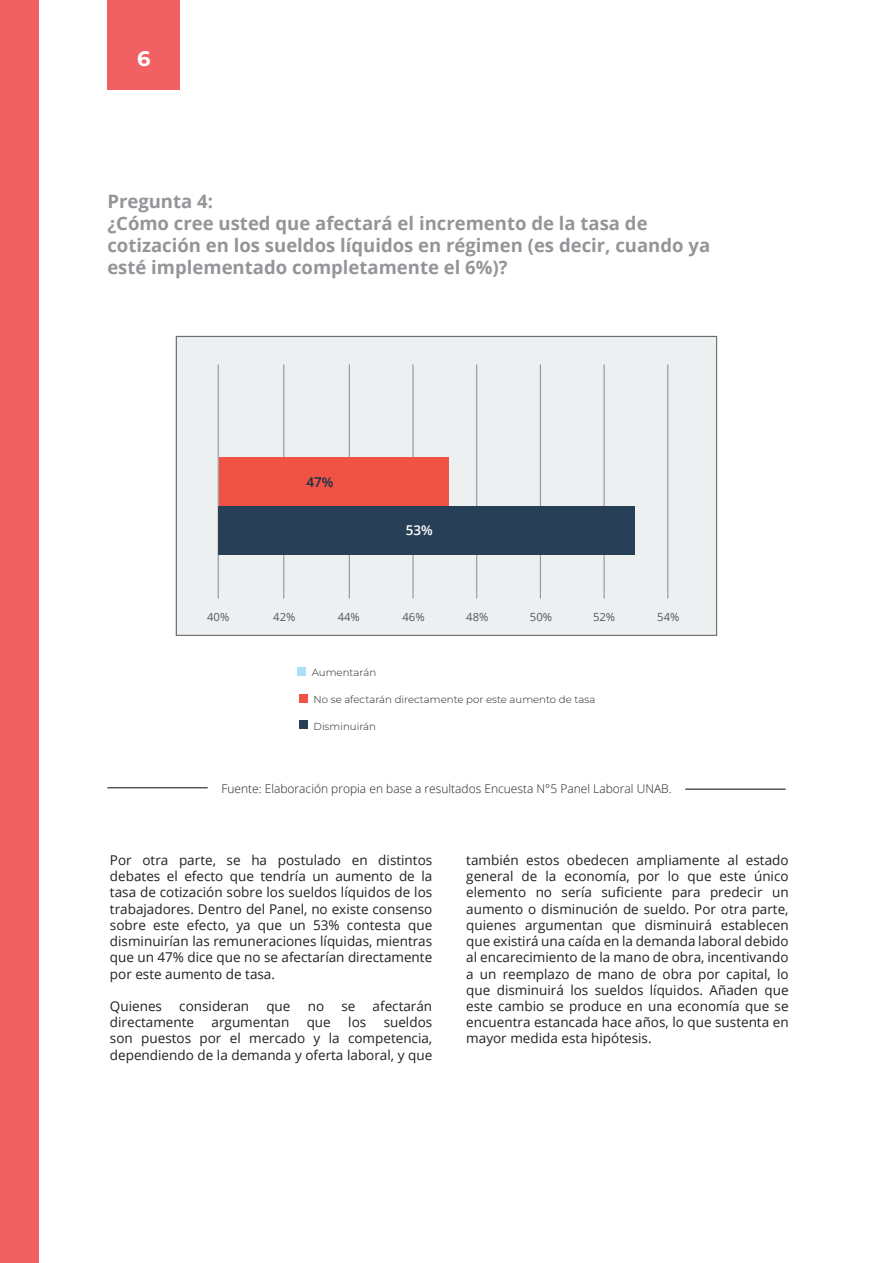
<style>
.page{position:relative;width:893px;height:1263px;background:#fff}
.page>*{position:absolute;margin:0;border:0;box-sizing:border-box;transform-origin:0 0}
.t1{font:700 21px "Montserrat";color:#fff}
.t2{font:700 18.45px/22.2px "Open Sans";color:#939598}
.t3{font:13.5px/16.2px "Open Sans";color:#231f20;text-align:justify}
.t4{font:600 13.5px "Open Sans";color:#16304b}
.t5{font:600 13.5px "Open Sans";color:#fff}
.t6{font:300 12px "Open Sans";color:#231f20}
.t7{font:11.25px "Open Sans";color:#57585a}
.t8{font:300 10.2px "Montserrat";color:#231f20}
</style>
<div class="page">
<div style="left:107px;top:0;width:73px;height:90px;background:#f16163"></div>
<div style="left:0;top:0;width:38px;height:1263px;background:#f16163"></div>
<div style="left:298px;top:667px;width:8px;height:9px;background:#ace0f7"></div>
<div style="left:299px;top:694px;width:9px;height:9px;background:#f05343"></div>
<div style="left:299px;top:721px;width:9px;height:8px;background:#283f58"></div>
<div style="left:176px;top:336px;width:541px;height:300px;background:#edf0f1"></div>
<div style="left:176px;top:336px;width:541px;height:300px;border:1px solid #6c6d70"></div>
<hr style="left:218px;top:364px;width:1px;height:234px;background:#939598">
<hr style="left:283px;top:364px;width:1px;height:234px;background:#939598">
<hr style="left:349px;top:364px;width:1px;height:234px;background:#939598">
<hr style="left:412px;top:364px;width:2px;height:234px;background:#939598">
<hr style="left:476px;top:364px;width:1px;height:234px;background:#939598">
<hr style="left:540px;top:364px;width:1px;height:234px;background:#939598">
<hr style="left:604px;top:364px;width:1px;height:234px;background:#939598">
<hr style="left:667px;top:364px;width:1px;height:234px;background:#939598">
<div style="left:219px;top:457px;width:229px;height:49px;background:#f05343"></div>
<div style="left:218px;top:506px;width:417px;height:48px;background:#283f58"></div>
<hr style="left:107px;top:787px;width:101px;height:1px;background:#57585a">
<hr style="left:685px;top:788px;width:101px;height:2px;background:#57585a">
<h1 class="t1" style="left:137px;top:44px;width:15px">6</h1>
<h2 class="t2" style="left:107px;top:189px;width:604px">Pregunta 4:<br>¿Cómo cree usted que afectará el incremento de la tasa de cotización en los sueldos líquidos en régimen (es decir, cuando ya esté implementado completamente el 6%)?</h2>
<p class="t4" style="left:306px;top:473px;width:29px">47%</p>
<p class="t5" style="left:406px;top:521px;width:29px">53%</p>
<p class="t7" style="left:207px;top:609px;width:24px">40%</p>
<p class="t7" style="left:273px;top:609px;width:24px">42%</p>
<p class="t7" style="left:338px;top:609px;width:24px">44%</p>
<p class="t7" style="left:402px;top:609px;width:24px">46%</p>
<p class="t7" style="left:466px;top:609px;width:24px">48%</p>
<p class="t7" style="left:530px;top:609px;width:24px">50%</p>
<p class="t7" style="left:593px;top:609px;width:24px">52%</p>
<p class="t7" style="left:657px;top:609px;width:24px">54%</p>
<p class="t8" style="left:312px;top:666px;width:66px">Aumentarán</p>
<p class="t8" style="left:314px;top:692px;width:283px">No se afectarán directamente por este aumento de tasa</p>
<p class="t8" style="left:314px;top:719px;width:64px">Disminuirán</p>
<p class="t6" style="left:221px;top:780px;width:452px">Fuente: Elaboración propia en base a resultados Encuesta N°5 Panel Laboral UNAB.</p>
<p class="t3" style="left:110px;top:852px;width:324px">Por otra parte, se ha postulado en distintos debates el efecto que tendría un aumento de la tasa de cotización sobre los sueldos líquidos de los trabajadores. Dentro del Panel, no existe consenso sobre este efecto, ya que un 53% contesta que disminuirían las remuneraciones líquidas, mientras que un 47% dice que no se afectarían directamente por este aumento de tasa.</p>
<p class="t3" style="left:110px;top:997px;width:54px">Quienes</p>
<p class="t3" style="left:179px;top:997px;width:71px">consideran</p>
<p class="t3" style="left:266px;top:997px;width:26px">que</p>
<p class="t3" style="left:308px;top:997px;width:18px">no</p>
<p class="t3" style="left:341px;top:997px;width:16px">se</p>
<p class="t3" style="left:373px;top:997px;width:61px">afectarán</p>
<p class="t3" style="left:110px;top:1014px;width:86px">directamente</p>
<p class="t3" style="left:212px;top:1014px;width:79px">argumentan</p>
<p class="t3" style="left:307px;top:1014px;width:26px">que</p>
<p class="t3" style="left:348px;top:1014px;width:20px">los</p>
<p class="t3" style="left:110px;top:1014px;width:324px;text-indent:274px">sueldos son puestos por el mercado y la competencia, dependiendo de la demanda y oferta laboral, y que</p>
<p class="t3" style="left:466px;top:852px;width:324px">también estos obedecen ampliamente al estado general de la economía, por lo que este único elemento no sería suficiente para predecir un aumento o disminución de sueldo. Por otra parte, quienes argumentan que disminuirá establecen que existirá una caída en la demanda laboral debido al encarecimiento de la mano de obra, incentivando a un reemplazo de mano de obra por capital, lo que disminuirá los sueldos líquidos. Añaden que este cambio se produce en una economía que se encuentra estancada hace años, lo que sustenta en mayor medida esta hipótesis.</p>
</div>
